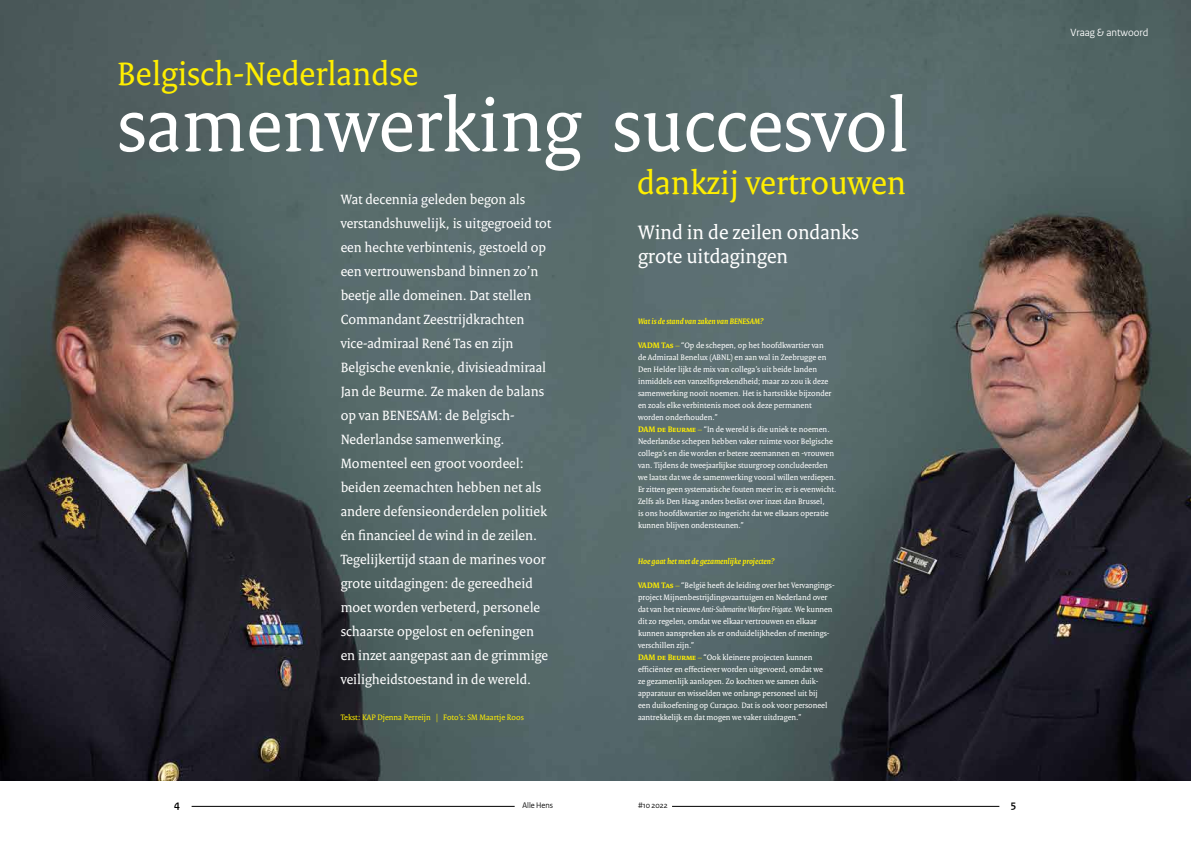
<style>
.page{position:relative;width:1191px;height:842px;background:#fff}
.page>*{position:absolute;margin:0;border:0;box-sizing:border-box;transform-origin:0 0}
.t1{font:79.2px "Rijksoverheid Serif";color:#fff}
.t2{font:35px "Rijksoverheid Serif";color:#fe0}
.t3{font:21px/24px "Rijksoverheid Serif";color:#fff}
.t4{font:14.5px/24px "Rijksoverheid Serif";color:#fff}
.t5{font:11px "Rijksoverheid Sans Heading";color:#fff}
.t6{font:700 11px "Rijksoverheid Sans Heading";color:#000}
.t7{font:8.5px/12px "Rijksoverheid Serif";color:#fff}
.t8{font:italic 700 8.5px "Rijksoverheid Serif";color:#fe0}
.t9{font:8.5px "Rijksoverheid Serif";color:#fe0}
.t10{font:8.5px "Rijksoverheid Sans Heading";color:#000}
.s1{font-weight:700;color:#fe0}
.s2{color:#fe0}
.s3{font-style:italic}
</style>
<div class="page">
<img style="left:0;top:0;width:1191px;height:780px">
<hr style="left:192px;top:806px;width:322px;height:1px;background:#000">
<hr style="left:672px;top:806px;width:327px;height:1px;background:#000">
<h2 class="t2" style="left:117px;top:52px;width:302px">Belgisch-Nederlandse</h2>
<h1 class="t1" style="left:117px;top:78px;width:793px">samenwerking succesvol</h1>
<h2 class="t2" style="left:637px;top:162px;width:270px">dankzij vertrouwen</h2>
<p class="t4" style="left:341px;top:187px;width:212px">Wat decennia geleden begon als verstandshuwelijk, is uitgegroeid tot een hechte verbintenis, gestoeld op een vertrouwensband binnen zo’n beetje alle domeinen. Dat stellen Commandant Zeestrijdkrachten vice-admiraal René Tas en zijn Belgische evenknie, divisieadmiraal Jan de Beurme. Ze maken de balans op van BENESAM: de Belgisch-Nederlandse samenwerking.<br>Momenteel een groot voordeel: beiden zeemachten hebben net als andere defensieonderdelen politiek én financieel de wind in de zeilen.<br>Tegelijkertijd staan de marines voor grote uitdagingen: de gereedheid moet worden verbeterd, personele schaarste opgelost en oefeningen en inzet aangepast aan de grimmige veiligheidstoestand in de wereld.</p>
<p class="t9" style="left:341px;top:712px;width:185px">Tekst: KAP Djenna Perreijn | Foto’s: SM Maartje Roos</p>
<h3 class="t3" style="left:638px;top:220px;width:222px">Wind in de zeilen ondanks grote uitdagingen</h3>
<p class="t8" style="left:638px;top:316px;width:127px">Wat is de stand van zaken van BENESAM?</p>
<p class="t7" style="left:638px;top:339px;width:200px"><span class="s1">VADM Tas</span> <span class="s2">–</span> “Op de schepen, op het hoofdkwartier van<br>de Admiraal Benelux (ABNL) en aan wal in Zeebrugge en Den Helder lijkt de mix van collega’s uit beide landen inmiddels een vanzelfsprekendheid; maar zo zou ik deze samenwerking nooit noemen. Het is hartstikke bijzonder en zoals elke verbintenis moet ook deze permanent worden onderhouden.”<br><span class="s1">DAM de Beurme</span> <span class="s2">–</span> “In de wereld is die uniek te noemen.<br>Nederlandse schepen hebben vaker ruimte voor Belgische collega’s en die worden er betere zeemannen en -vrouwen van. Tijdens de tweejaarlijkse stuurgroep concludeerden we laatst dat we de samenwerking vooral willen verdiepen.<br>Er zitten geen systematische fouten meer in; er is evenwicht.<br>Zelfs als Den Haag anders beslist over inzet dan Brussel,<br>is ons hoofdkwartier zo ingericht dat we elkaars operatie kunnen blijven ondersteunen.”</p>
<p class="t8" style="left:638px;top:556px;width:138px">Hoe gaat het met de gezamenlijke projecten?</p>
<p class="t7" style="left:638px;top:579px;width:198px"><span class="s1">VADM Tas</span> <span class="s2">–</span> “België heeft de leiding over het Vervangings&shy;project Mijnenbestrijdingsvaartuigen en Nederland over dat van het nieuwe <span class="s3">Anti-Submarine Warfare Frigate</span>. We kunnen dit zo regelen, omdat we elkaar vertrouwen en elkaar kunnen aanspreken als er onduidelijkheden of menings&shy;verschillen zijn.”<br><span class="s1">DAM de Beurme</span> <span class="s2">–</span> “Ook kleinere projecten kunnen efficiënter en effectiever worden uitgevoerd, omdat we<br>ze gezamenlijk aanlopen. Zo kochten we samen duik&shy;apparatuur en wisselden we onlangs personeel uit bij<br>een duikoefening op Curaçao. Dat is ook voor personeel aantrekkelijk en dat mogen we vaker uitdragen.”</p>
<p class="t6" style="left:174px;top:798px;width:7px">4</p>
<p class="t10" style="left:522px;top:800px;width:32px">Alle Hens</p>
<p class="t10" style="left:638px;top:800px;width:31px">#10 2022</p>
<p class="t6" style="left:1010px;top:798px;width:7px">5</p>
<p class="t5" style="left:1070px;top:26px;width:80px">Vraag &amp; antwoord</p>
</div>
